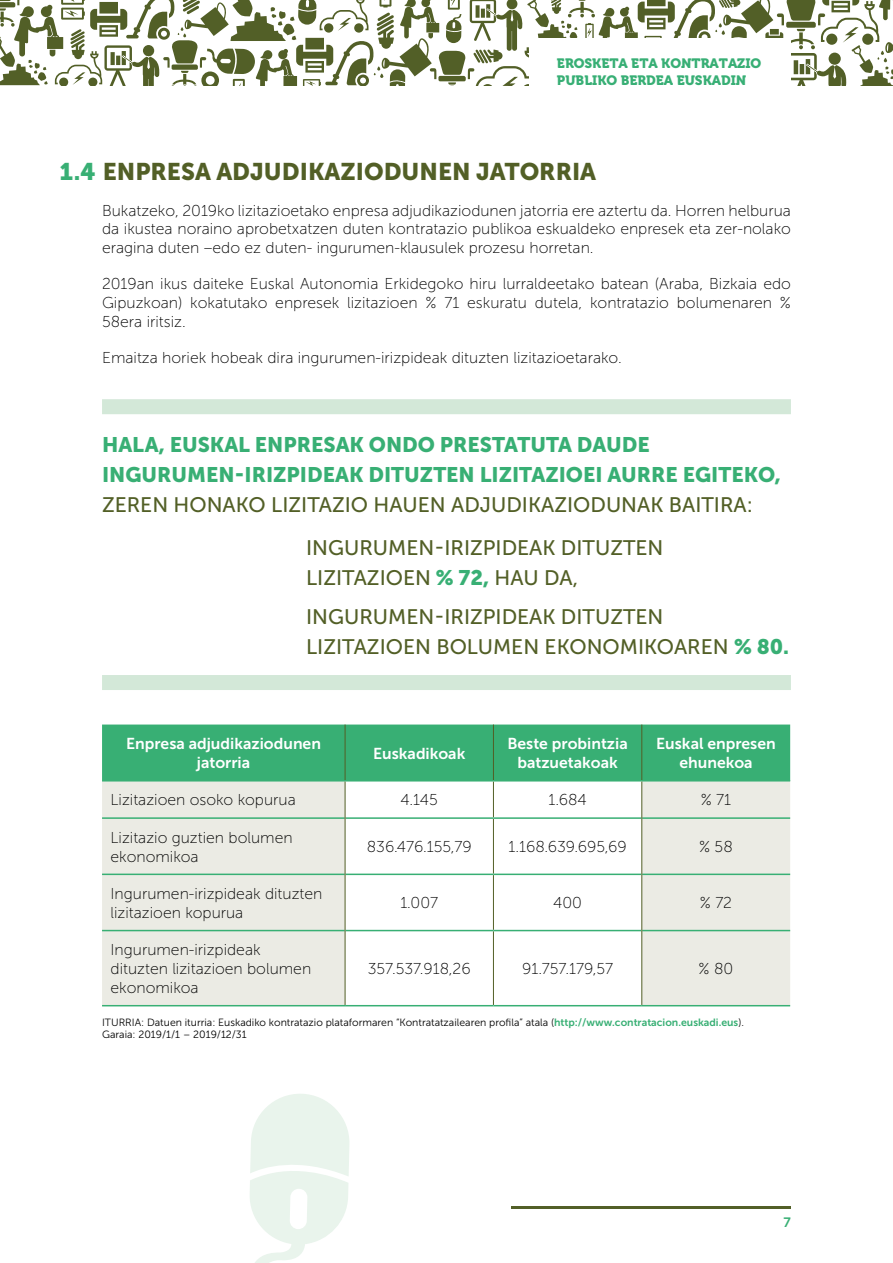
<style>
.page{position:relative;width:893px;height:1263px;background:#fff}
.page>*{position:absolute;margin:0;border:0;box-sizing:border-box;transform-origin:0 0}
.t1{font:24px "Museo Sans 900";color:#525f26}
.t2{font:21px/42.8px "Museo Sans 500";color:#525f26}
.t3{font:21px/30px "Museo Sans 900";color:#38af74}
.t4{font:15.75px/18.9px "Museo Sans 100";color:#000}
.t5{font:15.75px/18.9px "Museo Sans 700";color:#fff;text-align:center}
.t6{font:13.5px/16.2px "Museo 900";color:#38af75}
.t7{font:13.5px "Museo Sans 700";color:#38af74}
.t8{font:10.5px/12.6px "Museo Sans 300";color:#000}
.s1{font-family:"Museo 900";color:#38af74}
.s2{font-family:"Museo Sans 900";color:#38af74}
.s3{font-family:"Museo Sans 700";color:#38af74}
</style>
<div class="page">
<svg style="left:250px;top:1094px;width:99px;height:169px"></svg>
<hr style="left:512px;top:1206px;width:279px;height:2px;background:#525f27">
<svg style="left:0;top:0;width:893px;height:85px"></svg>
<div style="left:529px;top:38px;width:262px;height:71px;background:#fff"></div>
<div style="left:102px;top:399px;width:689px;height:15px;background:#d3e8d8"></div>
<div style="left:102px;top:675px;width:689px;height:15px;background:#d3e8d8"></div>
<div style="left:102px;top:724px;width:688px;height:56px;background:#38af74"></div>
<svg style="left:102px;top:781px;width:688px;height:224px;fill:#ebebe4"></svg>
<hr style="left:345px;top:724px;width:1px;height:56px;background:#525f26">
<hr style="left:493px;top:724px;width:1px;height:56px;background:#525f26">
<hr style="left:641px;top:724px;width:1px;height:56px;background:#525f26">
<hr style="left:493px;top:781px;width:1px;height:36px;background:#525f26">
<hr style="left:493px;top:819px;width:1px;height:54px;background:#525f26">
<hr style="left:493px;top:875px;width:1px;height:55px;background:#525f26">
<hr style="left:493px;top:931px;width:1px;height:74px;background:#525f26">
<hr style="left:102px;top:817px;width:243px;height:2px;background:#38af74">
<hr style="left:345px;top:817px;width:148px;height:2px;background:#38af74">
<hr style="left:493px;top:817px;width:148px;height:2px;background:#38af74">
<hr style="left:642px;top:817px;width:148px;height:2px;background:#38af74">
<hr style="left:102px;top:873px;width:243px;height:2px;background:#38af74">
<hr style="left:345px;top:873px;width:148px;height:2px;background:#38af74">
<hr style="left:493px;top:873px;width:148px;height:2px;background:#38af74">
<hr style="left:642px;top:873px;width:148px;height:2px;background:#38af74">
<hr style="left:102px;top:930px;width:243px;height:1px;background:#38af74">
<hr style="left:345px;top:930px;width:148px;height:1px;background:#38af74">
<hr style="left:493px;top:930px;width:148px;height:1px;background:#38af74">
<hr style="left:642px;top:930px;width:148px;height:1px;background:#38af74">
<hr style="left:345px;top:1005px;width:148px;height:1px;background:#38af74">
<hr style="left:493px;top:1005px;width:149px;height:1px;background:#38af74">
<hr style="left:345px;top:780px;width:148px;height:1px;background:#38af74">
<hr style="left:493px;top:780px;width:149px;height:1px;background:#38af74">
<hr style="left:102px;top:780px;width:243px;height:1px;background:#38af74">
<hr style="left:102px;top:1005px;width:243px;height:1px;background:#38af74">
<hr style="left:345px;top:781px;width:1px;height:37px;background:#525f26">
<hr style="left:345px;top:818px;width:1px;height:56px;background:#525f26">
<hr style="left:345px;top:874px;width:1px;height:56px;background:#525f26">
<hr style="left:345px;top:930px;width:1px;height:75px;background:#525f26">
<hr style="left:642px;top:780px;width:148px;height:1px;background:#38af74">
<hr style="left:642px;top:1005px;width:148px;height:1px;background:#38af74">
<hr style="left:641px;top:781px;width:1px;height:37px;background:#525f26">
<hr style="left:641px;top:818px;width:1px;height:56px;background:#525f26">
<hr style="left:641px;top:874px;width:1px;height:56px;background:#525f26">
<hr style="left:641px;top:930px;width:1px;height:75px;background:#525f26">
<p class="t6" style="left:557px;top:56px;width:206px">EROSKETA ETA KONTRATAZIO<br>PUBLIKO BERDEA EUSKADIN</p>
<h1 class="t1" style="left:60px;top:158px;width:538px"><span class="s1">1.4</span> ENPRESA ADJUDIKAZIODUNEN JATORRIA</h1>
<p class="t4" style="left:102px;top:201px;width:690px;text-align:justify">Bukatzeko, 2019ko lizitazioetako enpresa adjudikaziodunen jatorria ere aztertu da. Horren helburua da ikustea noraino aprobetxatzen duten kontratazio publikoa eskualdeko enpresek eta zer-nolako eragina duten –edo ez duten- ingurumen-klausulek prozesu horretan.</p>
<p class="t4" style="left:102px;top:275px;width:690px;text-align:justify">2019an ikus daiteke Euskal Autonomia Erkidegoko hiru lurraldeetako batean (Araba, Bizkaia edo Gipuzkoan) kokatutako enpresek lizitazioen % 71 eskuratu dutela, kontratazio bolumenaren % 58era iritsiz.</p>
<p class="t4" style="left:102px;top:348px;width:521px">Emaitza horiek hobeak dira ingurumen-irizpideak dituzten lizitazioetarako.</p>
<h2 class="t3" style="left:102px;top:430px;width:680px">HALA, EUSKAL ENPRESAK ONDO PRESTATUTA DAUDE<br>INGURUMEN-IRIZPIDEAK DITUZTEN LIZITAZIOEI AURRE EGITEKO,</h2>
<h2 class="t2" style="left:306px;top:484px;width:448px;text-indent:-204px">ZEREN HONAKO LIZITAZIO HAUEN ADJUDIKAZIODUNAK BAITIRA:<br>INGURUMEN-IRIZPIDEAK DITUZTEN</h2>
<h2 class="t2" style="left:306px;top:559px;width:359px;line-height:38.5px">LIZITAZIOEN <span class="s2">% 72,</span> HAU DA,<br>INGURUMEN-IRIZPIDEAK DITUZTEN</h2>
<h2 class="t2" style="left:306px;top:625px;width:484px">LIZITAZIOEN BOLUMEN EKONOMIKOAREN <span class="s2">% 80.</span></h2>
<p class="t5" style="left:126px;top:734px;width:196px">Enpresa adjudikaziodunen jatorria</p>
<p class="t5" style="left:373px;top:744px;width:94px">Euskadikoak</p>
<p class="t5" style="left:507px;top:734px;width:122px">Beste probintzia batzuetakoak</p>
<p class="t5" style="left:656px;top:734px;width:121px">Euskal enpresen ehunekoa</p>
<p class="t4" style="left:111px;top:791px;width:187px">Lizitazioen osoko kopurua</p>
<p class="t4" style="left:401px;top:791px;width:39px">4.145</p>
<p class="t4" style="left:548px;top:791px;width:40px">1.684</p>
<p class="t4" style="left:701px;top:791px;width:32px">% 71</p>
<p class="t4" style="left:111px;top:828px;width:184px">Lizitazio guztien bolumen ekonomikoa</p>
<p class="t4" style="left:367px;top:837px;width:106px">836.476.155,79</p>
<p class="t4" style="left:508px;top:837px;width:120px">1.168.639.695,69</p>
<p class="t4" style="left:699px;top:837px;width:35px">% 58</p>
<p class="t4" style="left:111px;top:884px;width:213px">Ingurumen-irizpideak dituzten lizitazioen kopurua</p>
<p class="t4" style="left:400px;top:894px;width:39px">1.007</p>
<p class="t4" style="left:553px;top:894px;width:30px">400</p>
<p class="t4" style="left:700px;top:894px;width:34px">% 72</p>
<p class="t4" style="left:111px;top:940px;width:202px">Ingurumen-irizpideak dituzten lizitazioen bolumen ekonomikoa</p>
<p class="t4" style="left:368px;top:959px;width:104px">357.537.918,26</p>
<p class="t4" style="left:522px;top:959px;width:93px">91.757.179,57</p>
<p class="t4" style="left:699px;top:959px;width:36px">% 80</p>
<p class="t8" style="left:102px;top:1016px;width:643px">ITURRIA: Datuen iturria: Euskadiko kontratazio plataformaren “Kontratatzailearen profila” atala (<span class="s3">http://www.contratacion.euskadi.eus</span>).<br>Garaia: 2019/1/1 – 2019/12/31</p>
<p class="t7" style="left:784px;top:1215px;width:9px">7</p>
</div>
